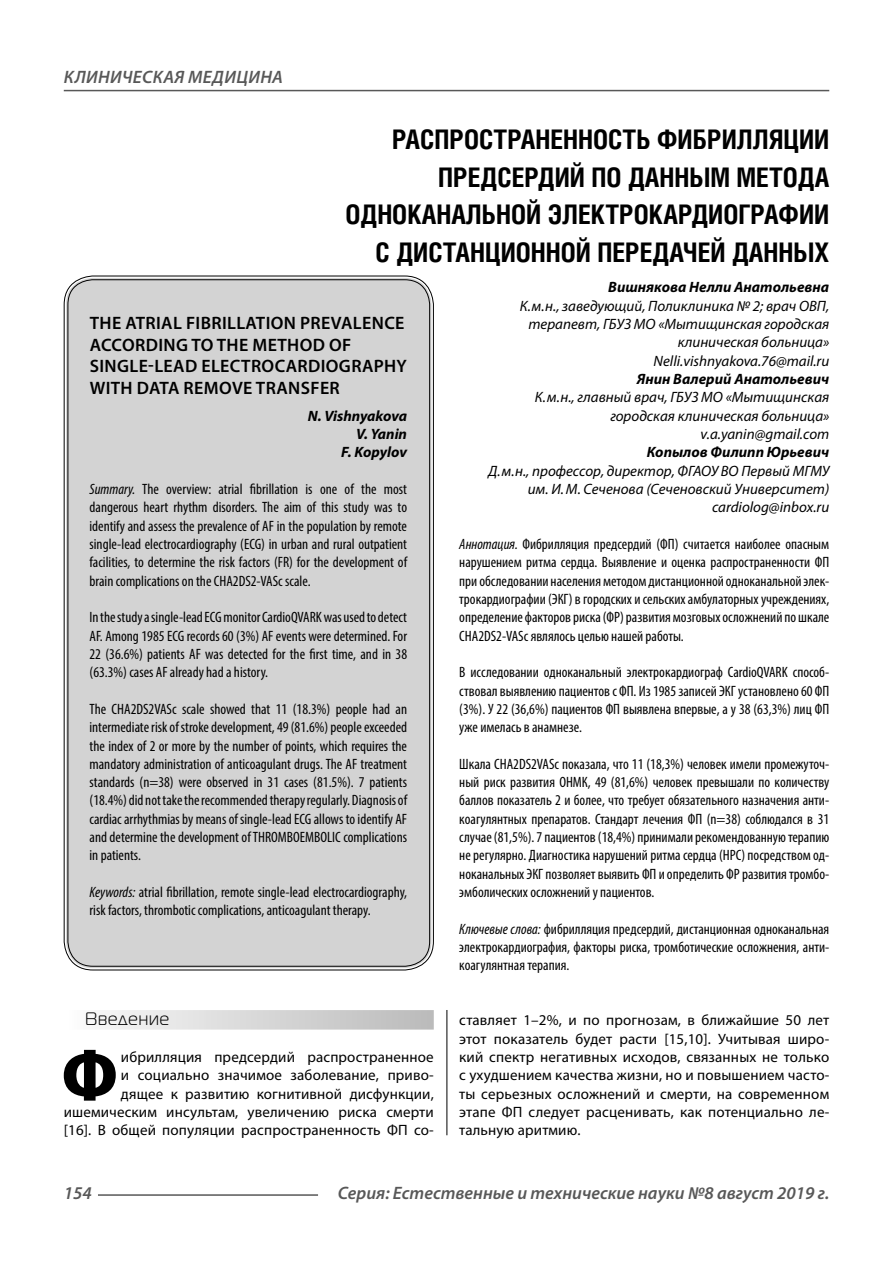
<style>
.page{position:relative;width:893px;height:1263px;background:#fff}
.page>*{position:absolute;margin:0;border:0;box-sizing:border-box;transform-origin:0 0}
.t1{font:900 69.3px "Myriad Pro";color:#000}
.t2{font:700 27px/37.5px "Helios Cond C";color:#000;text-align:right}
.t3{font:600 18px/21.6px "Myriad Pro";letter-spacing:.02em;color:#000}
.t4{font:italic 600 18px "Myriad Pro";color:#585858}
.t5{font:italic 600 18px "Myriad Pro";letter-spacing:.02em;color:#585858}
.t6{font:18px "Magistral C";letter-spacing:.05em;color:#000}
.t7{font:condensed 15px/18.3px "Myriad Pro";color:#000;text-align:justify}
.t8{font:15px/18.3px "Myriad Pro";letter-spacing:.01em;color:#000;text-align:right}
.t9{font:italic 15px/18.3px "Myriad Pro";color:#000;text-align:right}
.t10{font:italic 700 15px/18.3px "Myriad Pro";color:#000;text-align:right}
.s1{font-style:italic}
</style>
<div class="page">
<hr style="left:446px;top:128px;width:1px;height:1007px;background:#000">
<div style="left:438px;top:989px;width:391px;height:21px;background:#fff"></div>
<div style="left:64px;top:1010px;width:370px;height:20px;background:linear-gradient(to right,#fcfcfc,#bababa)"></div>
<div style="left:66px;top:278px;width:365px;height:690px;background:#d3d3d3;border-radius:27px"></div>
<hr style="left:98px;top:1194px;width:220px;height:2px;background:#585858">
<hr style="left:64px;top:90px;width:765px;height:1px;background:#585858">
<p class="t5" style="left:64px;top:71px;width:220px">КЛИНИЧЕСКАЯ МЕДИЦИНА</p>
<h2 class="t2" style="left:345px;top:123px;width:485px">РАСПРОСТРАНЕННОСТЬ ФИБРИЛЛЯЦИИ ПРЕДСЕРДИЙ ПО ДАННЫМ МЕТОДА ОДНОКАНАЛЬНОЙ ЭЛЕКТРОКАРДИОГРАФИИ С ДИСТАНЦИОННОЙ ПЕРЕДАЧЕЙ ДАННЫХ</h2>
<p class="t10" style="left:608px;top:279px;width:222px">Вишнякова Нелли Анатольевна</p>
<p class="t9" style="left:520px;top:298px;width:311px">К. м. н., заведующий, Поликлиника № 2; врач ОВП, терапевт, ГБУЗ МО «Мытищинская городская клиническая больница» Nelli.vishnyakova.76@mail.ru</p>
<p class="t10" style="left:637px;top:371px;width:194px">Янин Валерий Анатольевич</p>
<p class="t9" style="left:535px;top:389px;width:296px">К. м. н., главный врач, ГБУЗ МО «Мытищинская городская клиническая больница» v.a.yanin@gmail.com</p>
<p class="t10" style="left:647px;top:444px;width:184px">Копылов Филипп Юрьевич</p>
<p class="t9" style="left:488px;top:463px;width:342px">Д. м. н., профессор, директор, ФГАОУ ВО Первый МГМУ им. И. М. Сеченова (Сеченовский Университет) cardiolog@inbox.ru</p>
<p class="t7" style="left:459px;top:536px;width:371px"><span class="s1">Аннотация.</span> Фибрилляция предсердий (ФП) считается наиболее опасным нарушением ритма сердца. Выявление и оценка распространенности ФП при обследовании населения методом дистанционной одноканальной элек&shy;трокардиографии (ЭКГ) в городских и сельских амбулаторных учреждениях, определение факторов риска (ФР) развития мозговых осложнений по шкале CHA2DS2-VASc являлось целью нашей работы.</p>
<p class="t7" style="left:459px;top:664px;width:371px">В исследовании одноканальный электрокардиограф CardioQVARK способ&shy;ствовал выявлению пациентов с ФП. Из 1985 записей ЭКГ установлено 60 ФП (3%). У 22 (36,6%) пациентов ФП выявлена впервые, а у 38 (63,3%) лиц ФП уже имелась в анамнезе.</p>
<p class="t7" style="left:459px;top:756px;width:372px">Шкала CHA2DS2VASc показала, что 11 (18,3%) человек имели промежуточ&shy;ный риск развития ОНМК, 49 (81,6%) человек превышали по количеству баллов показатель 2 и более, что требует обязательного назначения анти&shy;коагулянтных препаратов. Стандарт лечения ФП (n=38) соблюдался в 31 случае (81,5%). 7 пациентов (18,4%) принимали рекомендованную терапию не регулярно. Диагностика нарушений ритма сердца (НРС) посредством од&shy;ноканальных ЭКГ позволяет выявить ФП и определить ФР развития тромбо&shy;эмболических осложнений у пациентов.</p>
<p class="t7" style="left:459px;top:921px;width:371px"><span class="s1">Ключевые слова:</span> фибрилляция предсердий, дистанционная одноканальная электрокардиография, факторы риска, тромботические осложнения, анти&shy;коагулянтная терапия.</p>
<p class="t3" style="left:90px;top:314px;width:319px">THE ATRIAL FIBRILLATION PREVALENCE<br>ACCORDING TO THE METHOD OF<br>SINGLE-LEAD ELECTROCARDIOGRAPHY<br>WITH DATA REMOVE TRANSFER</p>
<p class="t10" style="left:308px;top:408px;width:101px">N. Vishnyakova<br>V. Yanin<br>F. Kopylov</p>
<p class="t7" style="left:90px;top:481px;width:319px"><span class="s1">Summary.</span> The overview: atrial fibrillation is one of the most dangerous heart rhythm disorders. The aim of this study was to identify and assess the prevalence of AF in the population by remote single-lead electrocardiography (ECG) in urban and rural outpatient facilities, to determine the risk factors (FR) for the development of brain complications on the CHA2DS2-VASc scale.</p>
<p class="t7" style="left:90px;top:610px;width:319px">In the study a single-lead ECG monitor CardioQVARK was used to detect AF. Among 1985 ECG records 60 (3%) AF events were determined. For 22 (36.6%) patients AF was detected for the first time, and in 38 (63.3%) cases AF already had a history.</p>
<p class="t7" style="left:90px;top:701px;width:319px">The CHA2DS2VASc scale showed that 11 (18.3%) people had an intermediate risk of stroke development, 49 (81.6%) people exceeded the index of 2 or more by the number of points, which requires the mandatory administration of anticoagulant drugs. The AF treatment standards (n=38) were observed in 31 cases (81.5%). 7 patients (18.4%) did not take the recommended therapy regularly. Diagnosis of cardiac arrhythmias by means of single-lead ECG allows to identify AF and determine the development of THROMBOEMBOLIC complications in patients.</p>
<p class="t7" style="left:90px;top:884px;width:319px"><span class="s1">Keywords:</span> atrial fibrillation, remote single-lead electrocardiography, risk factors, thrombotic complications, anticoagulant therapy.</p>
<p class="t6" style="left:85px;top:1012px;width:86px">Введение</p>
<h1 class="t1" style="left:61px;top:1049px;width:58px">Ф</h1>
<p class="t8" style="left:64px;top:1049px;width:371px">ибрилляция предсердий распространенное<br>и социально значимое заболевание, приво-<br>дящее к развитию когнитивной дисфункции, ишемическим инсультам, увеличению риска смерти [16]. В общей популяции распространенность ФП со-</p>
<p class="t8" style="left:459px;top:1012px;width:371px;text-align:justify">ставляет 1–2%, и по прогнозам, в ближайшие 50 лет этот показатель будет расти [15,10]. Учитывая широ&shy;кий спектр негативных исходов, связанных не только с ухудшением качества жизни, но и повышением часто&shy;ты серьезных осложнений и смерти, на современном этапе ФП следует расценивать, как потенциально ле&shy;тальную аритмию.</p>
<p class="t4" style="left:64px;top:1186px;width:30px">154</p>
<p class="t4" style="left:338px;top:1186px;width:493px">Серия: Естественные и технические науки №8 август 2019 г.</p>
</div>
